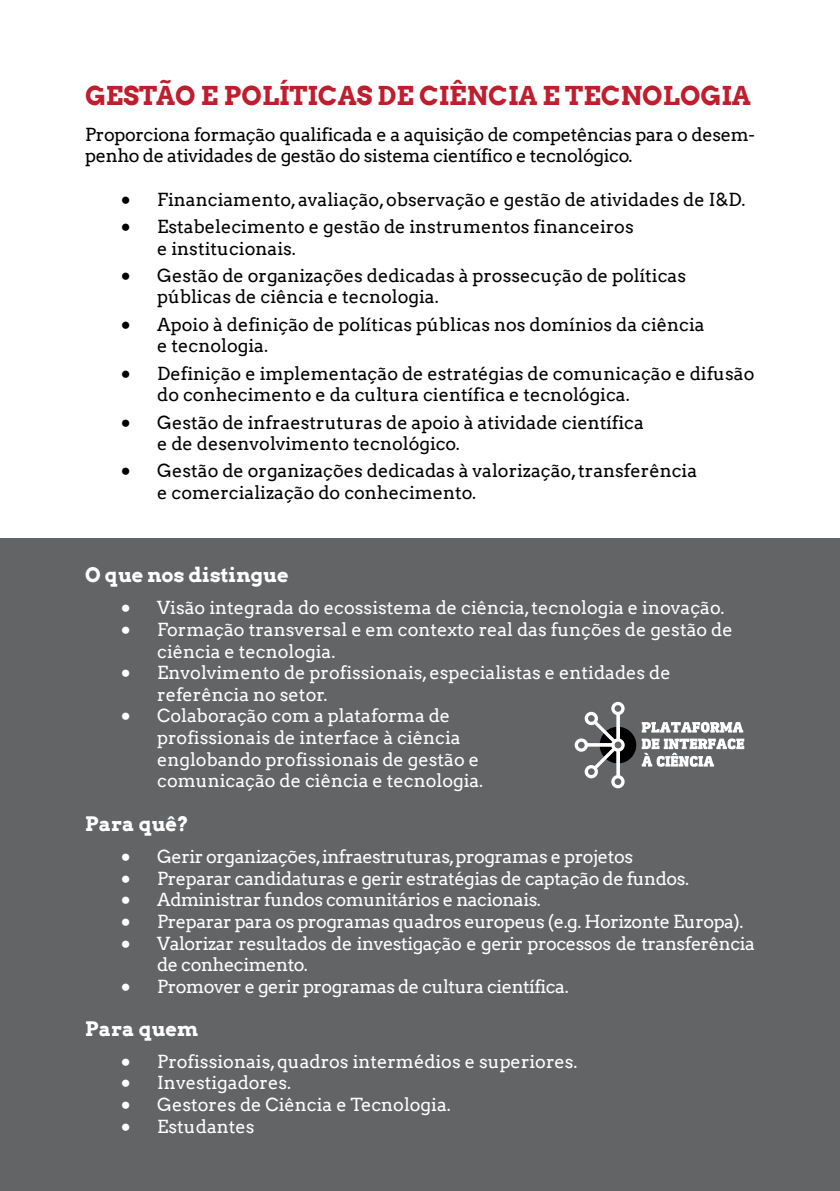
<style>
.page{position:relative;width:840px;height:1191px;background:#fff}
.page>*{position:absolute;margin:0;border:0;box-sizing:border-box;transform-origin:0 0}
.t1{font:700 26px "Arvo";color:#be1e2d}
.t2{font:700 20px "Arvo";color:#fff}
.t3{font:18px/21.6px "Arvo";color:#000}
.t4{font:18px/21.6px "Arvo";color:#fff}
.t5{font:18px/21.6px "Arvo";letter-spacing:-.025em;color:#fff}
.t6{font:18px/21.6px "Arvo";letter-spacing:-.02em;color:#000}
</style>
<div class="page">
<div style="left:0;top:539px;width:839px;height:652px;background:#636466"></div>
<svg style="left:574px;top:702px;width:169px;height:86px"></svg>
<h1 class="t1" style="left:85px;top:79px;width:666px">Gestão e Políticas de Ciência e Tecnolog ia</h1>
<p class="t6" style="left:85px;top:124px;width:671px">Proporciona formação qualificada e a aquisição de competências para o desem&shy;penho de atividades de gestão do sistema científico e tecnológico.</p>
<p class="t3" style="left:121px;top:188px;width:625px">• Financiamento, avaliação, observação e gestão de atividades de I&amp;D.</p>
<p class="t3" style="left:157px;top:216px;width:478px;text-indent:-36px">• Estabelecimento e gestão de instrumentos financeiros e institucionais.</p>
<p class="t3" style="left:157px;top:265px;width:530px;text-indent:-36px">• Gestão de organizações dedicadas à prossecução de políticas públicas de ciência e tecnologia.</p>
<p class="t3" style="left:157px;top:313px;width:548px;text-indent:-36px">• Apoio à definição de políticas públicas nos domínios da ciência e tecnologia.</p>
<p class="t3" style="left:157px;top:362px;width:598px;text-indent:-36px">• Definição e implementação de estratégias de comunicação e difusão do conhecimento e da cultura científica e tecnológica.</p>
<p class="t3" style="left:157px;top:411px;width:488px;text-indent:-36px">• Gestão de infraestruturas de apoio à atividade científica e de desenvolvimento tecnológico.</p>
<p class="t3" style="left:157px;top:460px;width:541px;text-indent:-36px">• Gestão de organizações dedicadas à valorização, transferência e comercialização do conhecimento.</p>
<p class="t2" style="left:85px;top:562px;width:205px">O que nos distingue</p>
<p class="t4" style="left:121px;top:597px;width:604px">• Visão integrada do ecossistema de ciência, tecnologia e inovação.</p>
<p class="t4" style="left:157px;top:618px;width:576px;text-indent:-36px">• Formação transversal e em contexto real das funções de gestão de ciência e tecnologia.</p>
<p class="t4" style="left:157px;top:662px;width:515px;text-indent:-36px">• Envolvimento de profissionais, especialistas e entidades de referência no setor.</p>
<p class="t4" style="left:157px;top:705px;width:327px;text-indent:-36px">• Colaboração com a plataforma de profissionais de interface à ciência englobando profissionais de gestão e comunicação de ciência e tecnologia.</p>
<p class="t2" style="left:85px;top:811px;width:105px">Para quê?</p>
<p class="t5" style="left:121px;top:846px;width:513px">• Gerir organizações,infraestruturas,programas e projetos</p>
<p class="t5" style="left:121px;top:867px;width:569px">• Preparar candidaturas e gerir estratégias de captação de fundos.</p>
<p class="t5" style="left:121px;top:889px;width:421px">• Administrar fundos comunitários e nacionais.</p>
<p class="t5" style="left:121px;top:911px;width:623px">• Preparar para os programas quadros europeus (e.g. Horizonte Europa).</p>
<p class="t5" style="left:157px;top:932px;width:599px;text-indent:-36px">• Valorizar resultados de investigação e gerir processos de transferência de conhecimento.</p>
<p class="t5" style="left:121px;top:975px;width:449px">• Promover e gerir programas de cultura científica.</p>
<p class="t2" style="left:85px;top:1016px;width:114px">Para quem</p>
<p class="t4" style="left:121px;top:1050px;width:457px">• Profissionais,quadros intermédios e superiores.</p>
<p class="t4" style="left:121px;top:1072px;width:171px">• Investigadores.</p>
<p class="t4" style="left:121px;top:1093px;width:331px">• Gestores de Ciência e Tecnologia.</p>
<p class="t4" style="left:121px;top:1115px;width:135px">• Estudantes</p>
</div>
